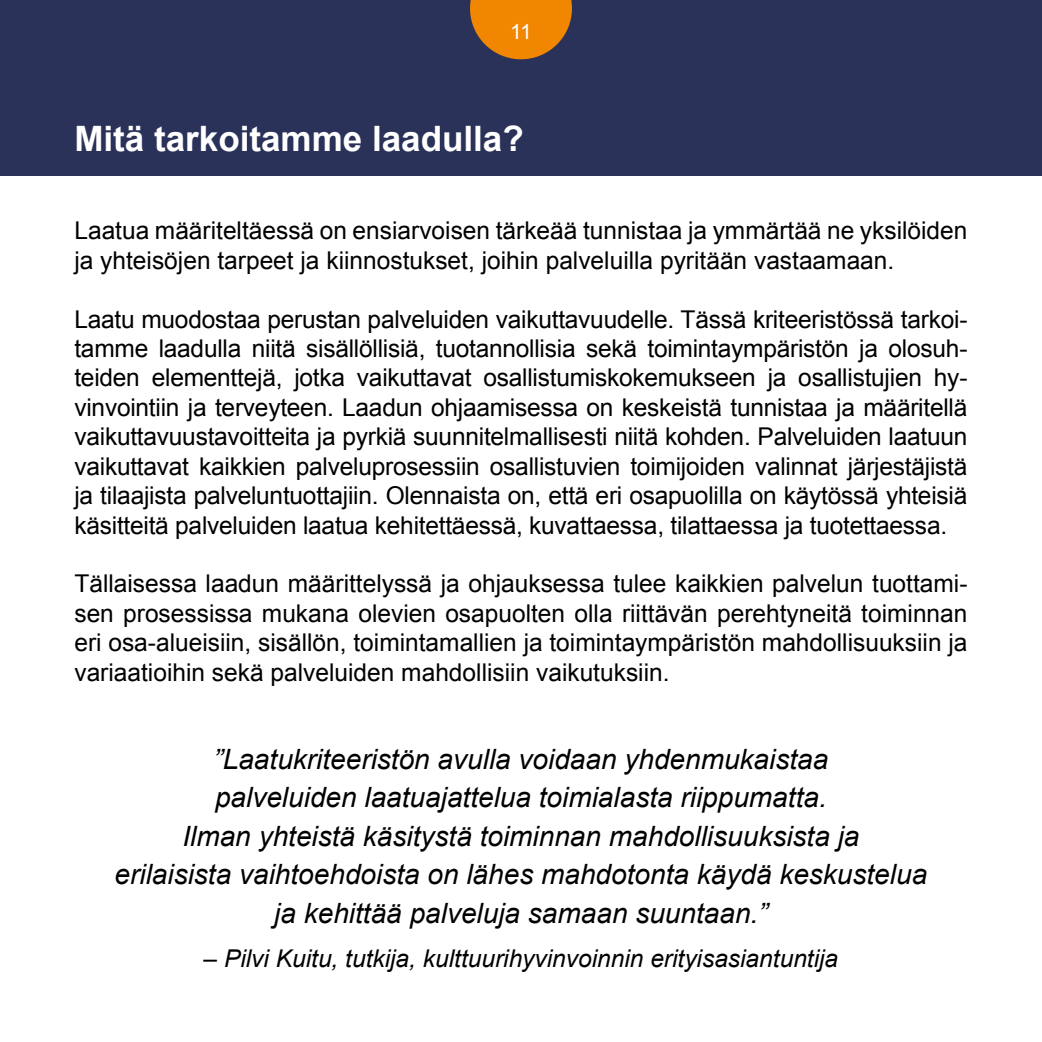
<style>
.page{position:relative;width:1042px;height:1042px;background:#fff}
.page>*{position:absolute;margin:0;border:0;box-sizing:border-box;transform-origin:0 0}
.t1{font:700 35px "Arial";color:#fff}
.P_sitaatti{font:italic 28px/38.5px "Arial";color:#000;text-align:center}
.t2{font:24.5px/29.4px "Arial";color:#000;text-align:justify}
.P_sitaatti_kuirsiivi{font:italic 24.5px "Arial";color:#000}
.t3{font:21px "Arial";color:#fff}
</style>
<div class="page">
<div style="left:0;top:0;width:1042px;height:175px;background:#2a3259"></div>
<svg style="left:470px;top:0;width:102px;height:59px"></svg>
<p class="t3" style="left:510px;top:18px;width:23px">11</p>
<h1 class="t1" style="left:74px;top:116px;width:451px">Mitä tarkoitamme laadulla?</h1>
<p class="t2" style="left:74px;top:216px;width:894px">Laatua määriteltäessä on ensiarvoisen tärkeää tunnistaa ja ymmärtää ne yksilöiden ja yhteisöjen tarpeet ja kiinnostukset, joihin palveluilla pyritään vastaamaan.</p>
<p class="t2" style="left:74px;top:305px;width:894px">Laatu muodostaa perustan palveluiden vaikuttavuudelle. Tässä kriteeristössä tarkoi&shy;tamme laadulla niitä sisällöllisiä, tuotannollisia sekä toimintaympäristön ja olosuh&shy;teiden elementtejä, jotka vaikuttavat osallistumiskokemukseen ja osallistujien hy&shy;vinvointiin ja terveyteen. Laadun ohjaamisessa on keskeistä tunnistaa ja määritellä vaikuttavuustavoitteita ja pyrkiä suunnitelmallisesti niitä kohden. Palveluiden laatuun vaikuttavat kaikkien palveluprosessiin osallistuvien toimijoiden valinnat järjestäjistä ja tilaajista palveluntuottajiin. Olennaista on, että eri osapuolilla on käytössä yhteisiä käsitteitä palveluiden laatua kehitettäessä, kuvattaessa, tilattaessa ja tuotettaessa.</p>
<p class="t2" style="left:74px;top:569px;width:894px">Tällaisessa laadun määrittelyssä ja ohjauksessa tulee kaikkien palvelun tuottami&shy;sen prosessissa mukana olevien osapuolten olla riittävän perehtyneitä toiminnan eri osa-alueisiin, sisällön, toimintamallien ja toimintaympäristön mahdollisuuksiin ja variaatioihin sekä palveluiden mahdollisiin vaikutuksiin.</p>
<p class="P_sitaatti" style="left:115px;top:740px;width:814px">”Laatukriteeristön avulla voidaan yhdenmukaistaa<br>palveluiden laatuajattelua toimialasta riippumatta.<br>Ilman yhteistä käsitystä toiminnan mahdollisuuksista ja<br>erilaisista vaihtoehdoista on lähes mahdotonta käydä keskustelua ja kehittää palveluja samaan suuntaan.”</p>
<p class="P_sitaatti_kuirsiivi" style="left:204px;top:942px;width:636px">– Pilvi Kuitu, tutkija, kulttuurihyvinvoinnin erityisasiantuntija</p>
</div>
